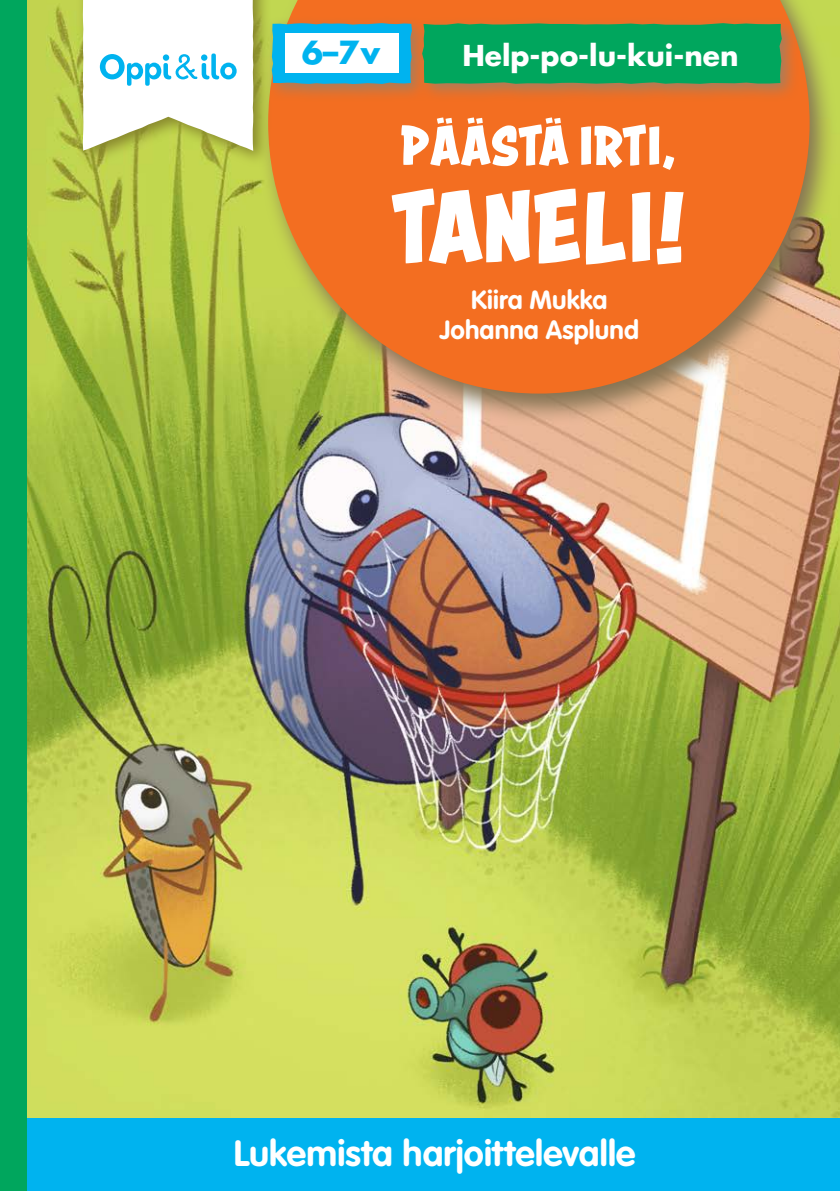
<style>
.page{position:relative;width:840px;height:1191px;background:#fff}
.page>*{position:absolute;margin:0;border:0;box-sizing:border-box;transform-origin:0 0}
.t1{font:700 36px "VAG Rounded Std";letter-spacing:.005em;color:#fff}
.t2{font:700 31px "Futura Std";color:#00b3ef}
.t3{font:700 28px "Futura Std";color:#fff}
.t4{font:700 26px/30px "VAG Rounded Std";letter-spacing:.005em;color:#fff;text-align:center}
</style>
<div class="page">
<img style="left:27px;top:0;width:812px;height:1118px">
<img style="left:258px;top:0;width:578px;height:426px">
<svg style="left:268px;top:0;width:541px;height:393px;background:#e57e32"></svg>
<svg style="left:391px;top:188px;width:292px;height:76px"></svg>
<svg style="left:401px;top:117px;width:272px;height:53px"></svg>
<svg style="left:271px;top:16px;width:527px;height:86px;background:#df732f"></svg>
<svg style="left:272px;top:23px;width:139px;height:61px;background:#0fb0e4"></svg>
<div style="left:285px;top:33px;width:113px;height:40px;background:#fff"></div>
<div style="left:422px;top:23px;width:359px;height:61px;background:#00a65d"></div>
<svg style="left:76px;top:0;width:195px;height:168px;background:#b4bf45"></svg>
<svg style="left:83px;top:0;width:170px;height:151px"></svg>
<div style="left:17px;top:1118px;width:822px;height:73px;background:#00b3ef"></div>
<div style="left:0;top:0;width:27px;height:1191px;background:#00a65d"></div>
<p class="t2" style="left:301px;top:32px;width:80px">6–7v</p>
<p class="t3" style="left:462px;top:37px;width:277px">Help-po-lu-kui-nen</p>
<p class="t4" style="left:439px;top:286px;width:200px">Kiira Mukka<br>Johanna Asplund</p>
<p class="t1" style="left:234px;top:1132px;width:403px">Lukemista harjoittelevalle</p>
</div>
